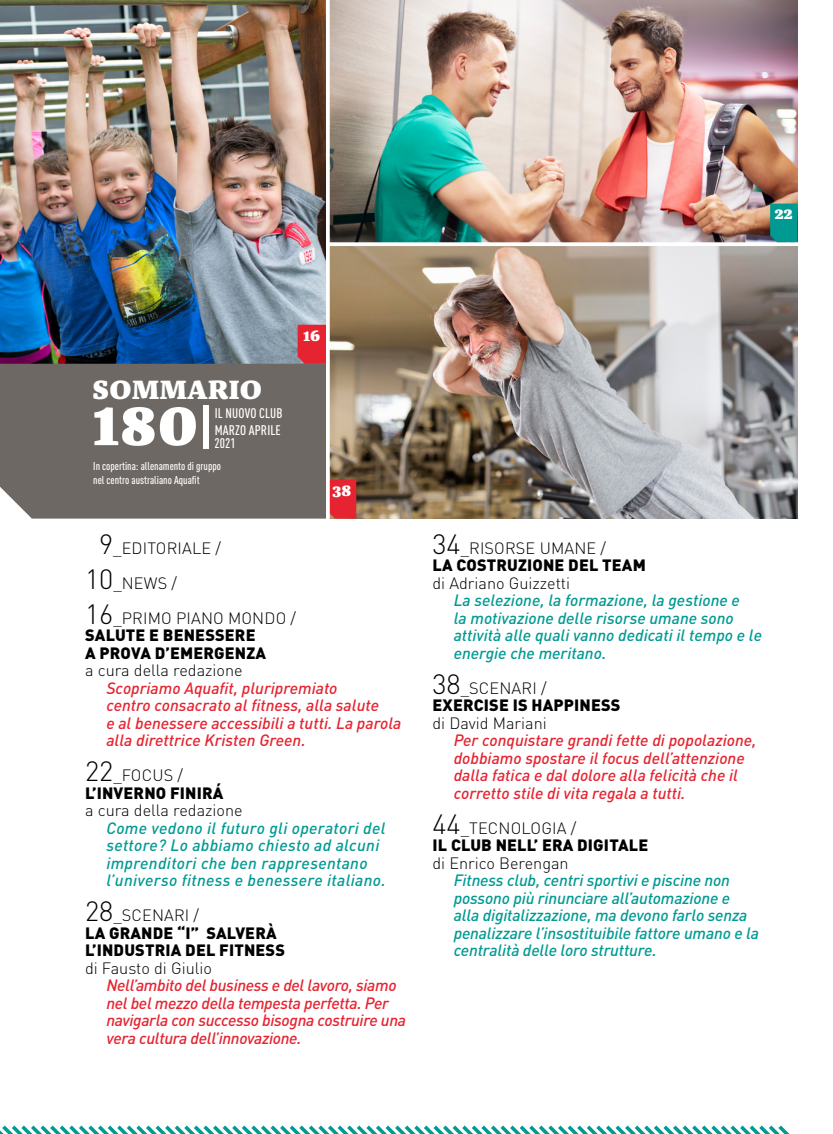
<style>
.page{position:relative;width:833px;height:1134px;background:#fff}
.page>*{position:absolute;margin:0;border:0;box-sizing:border-box;transform-origin:0 0}
.t1{font:900 56.25px "Franziska Web W03";color:#fff}
.t2{font:900 27.5px "Franziska Web W03";letter-spacing:.02em;color:#fff}
.SOMMARIO_Sommario{font:italic 500 16.25px/17.5px "DIN Pro";color:#009a93}
.SOMMARIO_Sommario-2{font:italic 500 16.25px/17.5px "DIN Pro";color:#e62330}
.SOMMARIO_TitoloArtic{font:900 16.25px/17.5px "DIN Pro";letter-spacing:.01em;color:#000}
.SOMMARIO_Sommario-3{font:italic 500 16.25px/17.5px "DIN Pro";letter-spacing:-.02em;color:#e62330}
.SOMMARIO_Sommario-4{font:italic 500 16.25px/17.5px "DIN Pro";letter-spacing:.02em;color:#009a93}
.SOMMARIO_Autore{font:300 16.25px "DIN Pro";color:#000}
.SOMMARIO_Testatina{font:300 16.25px "DIN Pro";letter-spacing:.01em;color:#000}
.SOMMARIO_NumPag_SuFo{font:900 15.62px "Franziska Web W03";color:#fff}
.t3{font:500 condensed 13.75px/13.8px "DIN Pro";letter-spacing:.01em;color:#fff}
.SOMMARIO_InCopertina{font:500 condensed 11.25px/13.8px "DIN Pro";color:#fff}
.s1{font-size:50px}
.s2{font-size:27.5px}
</style>
<div class="page">
<img style="left:330px;top:0;width:467px;height:519px">
<img style="left:0;top:0;width:326px;height:364px">
<div style="left:0;top:364px;width:326px;height:155px;background:#6e6864"></div>
<svg style="left:0;top:1125px;width:790px;height:9px"></svg>
<svg style="left:298px;top:325px;width:28px;height:39px"></svg>
<svg style="left:330px;top:480px;width:26px;height:39px"></svg>
<svg style="left:770px;top:204px;width:27px;height:38px"></svg>
<svg style="left:330px;top:242px;width:468px;height:4px"></svg>
<svg style="left:329px;top:0;width:1px;height:519px"></svg>
<p class="SOMMARIO_NumPag_SuFo" style="left:775px;top:205px;width:19px">22</p>
<p class="t2" style="left:92px;top:373px;width:171px">SOMMARIO</p>
<p class="t1" style="left:93px;top:392px;width:123px">180<span class="s1">|</span></p>
<p class="SOMMARIO_InCopertina" style="left:93px;top:459px;width:129px">In copertina: allenamento di gruppo nel centro australiano Aquafit</p>
<p class="t3" style="left:215px;top:406px;width:69px">IL NUOVO CLUB</p>
<p class="t3" style="left:215px;top:423px;width:68px">MARZO APRILE<br>2021</p>
<p class="SOMMARIO_NumPag_SuFo" style="left:303px;top:326px;width:18px">16</p>
<p class="SOMMARIO_NumPag_SuFo" style="left:332px;top:481px;width:20px">38</p>
<p class="SOMMARIO_Testatina" style="left:99px;top:537px;width:123px"><span class="s2">9</span>_EDITORIALE /</p>
<p class="SOMMARIO_Testatina" style="left:85px;top:572px;width:93px"><span class="s2">10</span>_NEWS /</p>
<p class="SOMMARIO_Testatina" style="left:85px;top:607px;width:212px"><span class="s2">16</span>_PRIMO PIANO MONDO /</p>
<p class="SOMMARIO_TitoloArtic" style="left:85px;top:626px;width:182px">SALUTE E BENESSERE<br>A PROVA D’EMERGENZA</p>
<p class="SOMMARIO_Autore" style="left:85px;top:659px;width:159px">a cura della redazione</p>
<p class="SOMMARIO_Sommario-2" style="left:106px;top:679px;width:297px">Scopriamo Aquafit, pluripremiato<br>centro consacrato al fitness, alla salute<br>e al benessere accessibili a tutti. La parola alla direttrice Kristen Green.</p>
<p class="SOMMARIO_Testatina" style="left:85px;top:764px;width:99px"><span class="s2">22</span>_FOCUS /</p>
<p class="SOMMARIO_TitoloArtic" style="left:85px;top:783px;width:140px">L’INVERNO FINIRÁ</p>
<p class="SOMMARIO_Autore" style="left:85px;top:799px;width:159px">a cura della redazione</p>
<p class="SOMMARIO_Sommario-4" style="left:106px;top:819px;width:281px">Come vedono il futuro gli operatori del settore? Lo abbiamo chiesto ad alcuni imprenditori che ben rappresentano l’universo fitness e benessere italiano.</p>
<p class="SOMMARIO_Testatina" style="left:85px;top:904px;width:116px"><span class="s2">28</span>_SCENARI /</p>
<p class="SOMMARIO_TitoloArtic" style="left:85px;top:923px;width:201px">LA GRANDE “I” SALVERÀ<br>L’INDUSTRIA DEL FITNESS</p>
<p class="SOMMARIO_Autore" style="left:85px;top:957px;width:128px">di Fausto di Giulio</p>
<p class="SOMMARIO_Sommario-3" style="left:106px;top:976px;width:301px">Nell’ambito del business e del lavoro, siamo nel bel mezzo della tempesta perfetta. Per navigarla con successo bisogna costruire una vera cultura dell’innovazione.</p>
<p class="SOMMARIO_Testatina" style="left:432px;top:537px;width:175px"><span class="s2">34</span>_RISORSE UMANE /</p>
<p class="SOMMARIO_TitoloArtic" style="left:432px;top:556px;width:215px">LA COSTRUZIONE DEL TEAM</p>
<p class="SOMMARIO_Autore" style="left:432px;top:572px;width:139px">di Adriano Guizzetti</p>
<p class="SOMMARIO_Sommario" style="left:454px;top:591px;width:310px">La selezione, la formazione, la gestione e<br>la motivazione delle risorse umane sono attività alle quali vanno dedicati il tempo e le energie che meritano.</p>
<p class="SOMMARIO_Testatina" style="left:432px;top:677px;width:116px"><span class="s2">38</span>_SCENARI /</p>
<p class="SOMMARIO_TitoloArtic" style="left:432px;top:696px;width:189px">EXERCISE IS HAPPINESS</p>
<p class="SOMMARIO_Autore" style="left:432px;top:712px;width:116px">di David Mariani</p>
<p class="SOMMARIO_Sommario-2" style="left:454px;top:731px;width:304px">Per conquistare grandi fette di popolazione, dobbiamo spostare il focus dell’attenzione dalla fatica e dal dolore alla felicità che il corretto stile di vita regala a tutti.</p>
<p class="SOMMARIO_Testatina" style="left:432px;top:817px;width:145px"><span class="s2">44</span>_TECNOLOGIA /</p>
<p class="SOMMARIO_TitoloArtic" style="left:432px;top:836px;width:217px">IL CLUB NELL’ ERA DIGITALE</p>
<p class="SOMMARIO_Autore" style="left:432px;top:852px;width:138px">di Enrico Berengan</p>
<p class="SOMMARIO_Sommario" style="left:454px;top:871px;width:307px">Fitness club, centri sportivi e piscine non possono più rinunciare all’automazione e alla digitalizzazione, ma devono farlo senza penalizzare l’insostituibile fattore umano e la centralità delle loro strutture.</p>
</div>
